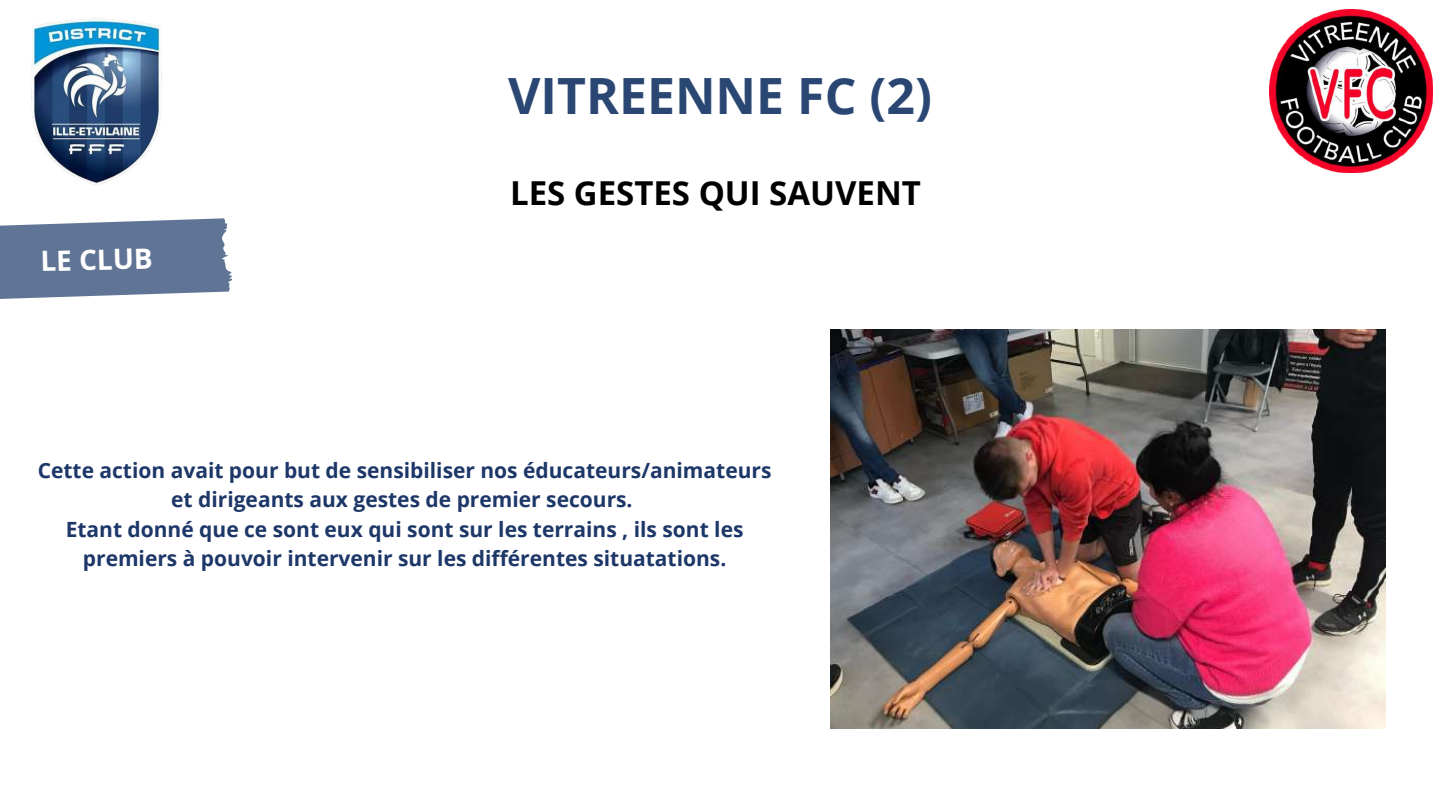
<style>
.page{position:relative;width:1440px;height:810px;background:#fff}
.page>*{position:absolute;margin:0;border:0;box-sizing:border-box;transform-origin:0 0}
.t1{font:700 50px "Open Sans";color:#2a4773}
.t2{font:700 33px "Open Sans";color:#000}
.t3{font:700 28px "Open Sans";color:#fff}
.t4{font:700 21px/29.2px "Open Sans";color:#1d3768;text-align:center}
</style>
<div class="page">
<img style="left:31px;top:18px;width:131px;height:167px">
<svg style="left:0;top:218px;width:232px;height:81px;background:#7184a1"></svg>
<img style="left:1269px;top:9px;width:164px;height:164px">
<img style="left:830px;top:330px;width:555px;height:399px">
<h1 class="t1" style="left:508px;top:60px;width:425px">VITREENNE FC (2)</h1>
<h3 class="t3" style="left:40px;top:242px;width:114px;rotate:-2deg">LE CLUB</h3>
<h2 class="t2" style="left:510px;top:170px;width:412px">LES GESTES QUI SAUVENT</h2>
<p class="t4" style="left:38px;top:455px;width:735px">Cette action avait pour but de sensibiliser nos éducateurs/animateurs et dirigeants aux gestes de premier secours.<br>Etant donné que ce sont eux qui sont sur les terrains , ils sont les premiers à pouvoir intervenir sur les différentes situatations.</p>
</div>
